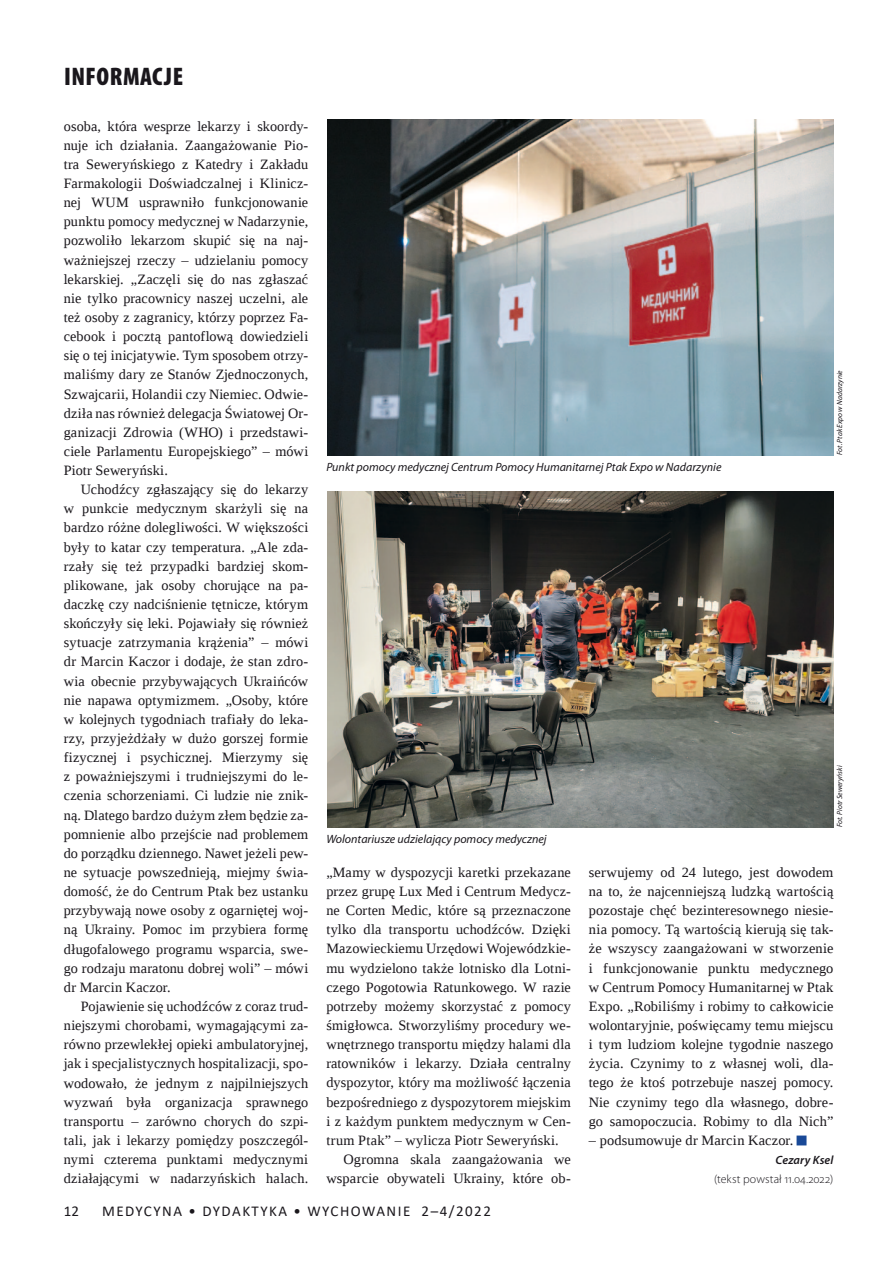
<style>
.page{position:relative;width:893px;height:1263px;background:#fff}
.page>*{position:absolute;margin:0;border:0;box-sizing:border-box;transform-origin:0 0}
.t1{font:900 condensed 25.5px "Myriad Pro";letter-spacing:.02em;color:#1a171c}
.t2{font:15px "Calibri";letter-spacing:.1em;color:#1a171c}
.t3{font:14.25px/19.2px "Liberation Serif";letter-spacing:.01em;color:#1a171c;text-align:justify}
.t4{font:italic 12px "Myriad Pro";color:#1a171c}
.t5{font:300 12px "Myriad Pro";letter-spacing:.01em;color:#1a171c}
.t6{font:italic 600 12px "Myriad Pro";letter-spacing:.015em;color:#1a171c}
.t7{font:italic 7.5px "Myriad Pro";color:#1a171c}
.s1{color:#194997}
</style>
<div class="page">
<img style="left:327px;top:119px;width:506px;height:336px">
<img style="left:327px;top:491px;width:506px;height:336px">
<div style="left:796px;top:1135px;width:10px;height:10px;border:3px solid #194997"></div>
<h1 class="t1" style="left:64px;top:60px;width:121px">INFORMACJE</h1>
<p class="t3" style="left:64px;top:116px;width:246px">osoba, która wesprze lekarzy i skoordy&shy;nuje ich działania. Zaangażowanie Pio&shy;tra Seweryńskiego z Katedry i Zakładu Farmakologii Doświadczalnej i Klinicz&shy;nej WUM usprawniło funkcjonowanie punktu pomocy medycznej w Nadarzynie, pozwoliło lekarzom skupić się na naj&shy;ważniejszej rzeczy – udzielaniu pomocy lekarskiej. „Zaczęli się do nas zgłaszać nie tylko pracownicy naszej uczelni, ale też osoby z zagranicy, którzy poprzez Fa&shy;cebook i pocztą pantoflową dowiedzieli się o tej inicjatywie. Tym sposobem otrzy&shy;maliśmy dary ze Stanów Zjednoczonych, Szwajcarii, Holandii czy Niemiec. Odwie&shy;dziła nas również delegacja Światowej Or&shy;ganizacji Zdrowia (WHO) i przedstawi&shy;ciele Parlamentu Europejskiego” – mówi Piotr Seweryński.</p>
<p class="t3" style="left:64px;top:480px;width:246px;text-indent:17px">Uchodźcy zgłaszający się do lekarzy w punkcie medycznym skarżyli się na bardzo różne dolegliwości. W większości były to katar czy temperatura. „Ale zda&shy;rzały się też przypadki bardziej skom&shy;plikowane, jak osoby chorujące na pa&shy;daczkę czy nadciśnienie tętnicze, którym skończyły się leki. Pojawiały się również sytuacje zatrzymania krążenia” – mówi dr Marcin Kaczor i dodaje, że stan zdro&shy;wia obecnie przybywających Ukraińców nie napawa optymizmem. „Osoby, które w kolejnych tygodniach trafiały do leka&shy;rzy, przyjeżdżały w dużo gorszej formie fizycznej i psychicznej. Mierzymy się z poważniejszymi i trudniejszymi do le&shy;czenia schorzeniami. Ci ludzie nie znik&shy;ną. Dlatego bardzo dużym złem będzie za&shy;pomnienie albo przejście nad problemem do porządku dziennego. Nawet jeżeli pew&shy;ne sytuacje powszednieją, miejmy świa&shy;domość, że do Centrum Ptak bez ustanku przybywają nowe osoby z ogarniętej woj&shy;ną Ukrainy. Pomoc im przybiera formę długofalowego programu wsparcia, swe&shy;go rodzaju maratonu dobrej woli” – mówi dr Marcin Kaczor.</p>
<p class="t3" style="left:64px;top:996px;width:246px;text-indent:17px">Pojawienie się uchodźców z coraz trud&shy;niejszymi chorobami, wymagającymi za&shy;równo przewlekłej opieki ambulatoryjnej, jak i specjalistycznych hospitalizacji, spo&shy;wodowało, że jednym z najpilniejszych wyzwań była organizacja sprawnego transportu – zarówno chorych do szpi&shy;tali, jak i lekarzy pomiędzy poszczegól&shy;nymi czterema punktami medycznymi działającymi w nadarzyńskich halach.</p>
<p class="t4" style="left:326px;top:459px;width:397px">Punkt pomocy medycznej Centrum Pomocy Humanitarnej Ptak Expo w Nadarzynie</p>
<p class="t7" style="left:835px;top:455px;width:86px;rotate:-90deg">Fot. Ptak Expo w Nadarzynie</p>
<p class="t7" style="left:835px;top:827px;width:63px;rotate:-90deg">Fot. Piotr Seweryński</p>
<p class="t4" style="left:326px;top:831px;width:222px">Wolontariusze udzielający pomocy medycznej</p>
<p class="t3" style="left:326px;top:862px;width:246px">„Mamy w dyspozycji karetki przekazane</p>
<p class="t3" style="left:326px;top:881px;width:246px">przez grupę Lux Med i Centrum Medycz-</p>
<p class="t3" style="left:326px;top:901px;width:246px">ne Corten Medic, które są przeznaczone</p>
<p class="t3" style="left:326px;top:920px;width:246px">tylko dla transportu uchodźców. Dzięki</p>
<p class="t3" style="left:326px;top:939px;width:246px">Mazowieckiemu Urzędowi Wojewódzkie-</p>
<p class="t3" style="left:326px;top:958px;width:246px">mu wydzielono także lotnisko dla Lotni-</p>
<p class="t3" style="left:326px;top:977px;width:246px">czego Pogotowia Ratunkowego. W razie</p>
<p class="t3" style="left:326px;top:996px;width:246px">potrzeby możemy skorzystać z pomocy</p>
<p class="t3" style="left:326px;top:1015px;width:246px">śmigłowca. Stworzyliśmy procedury we-</p>
<p class="t3" style="left:326px;top:1035px;width:246px">wnętrznego transportu między halami dla</p>
<p class="t3" style="left:326px;top:1054px;width:246px">ratowników i lekarzy. Działa centralny</p>
<p class="t3" style="left:326px;top:1073px;width:246px">dyspozytor, który ma możliwość łączenia</p>
<p class="t3" style="left:326px;top:1092px;width:246px">bezpośredniego z dyspozytorem miejskim</p>
<p class="t3" style="left:326px;top:1111px;width:246px">i z każdym punktem medycznym w Cen-</p>
<p class="t3" style="left:326px;top:1130px;width:234px">trum Ptak” – wylicza Piotr Seweryński.</p>
<p class="t3" style="left:343px;top:1149px;width:229px">Ogromna skala zaangażowania we</p>
<p class="t3" style="left:326px;top:1168px;width:246px">wsparcie obywateli Ukrainy, które ob-</p>
<p class="t3" style="left:589px;top:862px;width:246px">serwujemy od 24 lutego, jest dowodem na to, że najcenniejszą ludzką wartością pozostaje chęć bezinteresownego niesie&shy;nia pomocy. Tą wartością kierują się tak&shy;że wszyscy zaangażowani w stworzenie i funkcjonowanie punktu medycznego w Centrum Pomocy Humanitarnej w Ptak Expo. „Robiliśmy i robimy to całkowicie wolontaryjnie, poświęcamy temu miejscu i tym ludziom kolejne tygodnie naszego życia. Czynimy to z własnej woli, dla&shy;tego że ktoś potrzebuje naszej pomocy.<br>Nie czynimy tego dla własnego, dobre&shy;go samopoczucia. Robimy to dla Nich”</p>
<p class="t3" style="left:589px;top:1130px;width:218px">– podsumowuje dr Marcin Kaczor. <span class="s1">■</span></p>
<p class="t6" style="left:776px;top:1152px;width:59px">Cezary Ksel</p>
<p class="t5" style="left:714px;top:1172px;width:121px">(tekst powstał 11.04.2022)</p>
<p class="t2" style="left:64px;top:1201px;width:17px">12</p>
<p class="t2" style="left:102px;top:1201px;width:390px">MEDYCYNA • DYDAKTYKA • WYCHOWANIE 2–4/2022</p>
</div>
